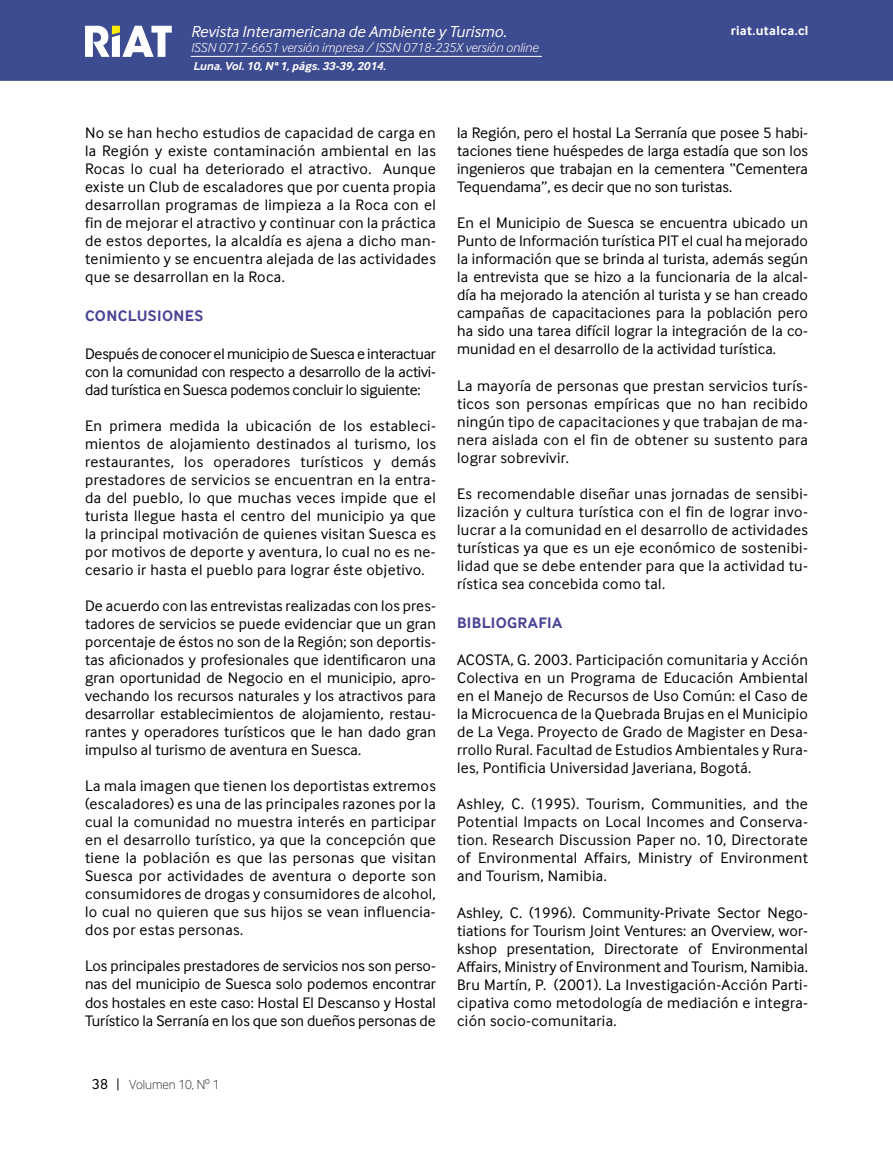
<style>
.page{position:relative;width:893px;height:1149px;background:#fff}
.page>*{position:absolute;margin:0;border:0;box-sizing:border-box;transform-origin:0 0}
.t1{font:italic 16.5px "Inter Face";color:#fff}
.t2{font:15.75px/18px "Inter Face";letter-spacing:.02em;color:#000;text-align:justify}
.t3{font:700 15.75px "Inter Face";letter-spacing:.025em;color:#484495}
.t4{font:15px "Inter Face";color:#000}
.t5{font:italic 300 13.5px "Inter Face";color:#fff}
.t6{font:700 13.5px "Inter Face";letter-spacing:.025em;color:#fff}
.t7{font:100 13.5px "Inter Face";color:#000}
.t8{font:italic 700 12px "Inter Face";color:#fff}
</style>
<div class="page">
<div style="left:0;top:0;width:893px;height:81px;background:#3d4b90"></div>
<svg style="left:85px;top:26px;width:87px;height:31px"></svg>
<hr style="left:191px;top:56px;width:351px;height:1px;background:#fff">
<p class="t1" style="left:191px;top:22px;width:317px">Revista Interamericana de Ambiente y Turismo.</p>
<p class="t5" style="left:191px;top:39px;width:349px">ISSN 0717-6651 versión impresa / ISSN 0718-235X versión online</p>
<p class="t8" style="left:193px;top:59px;width:194px">Luna. Vol. 10, N° 1, págs. 33-39, 2014.</p>
<p class="t6" style="left:731px;top:22px;width:79px">riat.utalca.cl</p>
<p class="t2" style="left:85px;top:124px;width:352px">No se han hecho estudios de capacidad de carga en la Región y existe contaminación ambiental en las Rocas lo cual ha deteriorado el atractivo. Aunque existe un Club de escaladores que por cuenta propia desarrollan programas de limpieza a la Roca con el fin de mejorar el atractivo y continuar con la práctica de estos deportes, la alcaldía es ajena a dicho man&shy;tenimiento y se encuentra alejada de las actividades que se desarrollan en la Roca.</p>
<p class="t3" style="left:85px;top:307px;width:120px">CONCLUSIONES</p>
<p class="t2" style="left:85px;top:344px;width:352px">Después de conocer el municipio de Suesca e interactuar con la comunidad con respecto a desarrollo de la activi&shy;dad turística en Suesca podemos concluir lo siguiente:</p>
<p class="t2" style="left:85px;top:416px;width:352px">En primera medida la ubicación de los estableci&shy;mientos de alojamiento destinados al turismo, los restaurantes, los operadores turísticos y demás prestadores de servicios se encuentran en la entra&shy;da del pueblo, lo que muchas veces impide que el turista llegue hasta el centro del municipio ya que la principal motivación de quienes visitan Suesca es por motivos de deporte y aventura, lo cual no es ne&shy;cesario ir hasta el pueblo para lograr éste objetivo.</p>
<p class="t2" style="left:85px;top:596px;width:352px">De acuerdo con las entrevistas realizadas con los pres&shy;tadores de servicios se puede evidenciar que un gran porcentaje de éstos no son de la Región; son deportis&shy;tas aficionados y profesionales que identificaron una gran oportunidad de Negocio en el municipio, apro&shy;vechando los recursos naturales y los atractivos para desarrollar establecimientos de alojamiento, restau&shy;rantes y operadores turísticos que le han dado gran impulso al turismo de aventura en Suesca.</p>
<p class="t2" style="left:85px;top:776px;width:352px">La mala imagen que tienen los deportistas extremos (escaladores) es una de las principales razones por la cual la comunidad no muestra interés en participar en el desarrollo turístico, ya que la concepción que tiene la población es que las personas que visitan Suesca por actividades de aventura o deporte son consumidores de drogas y consumidores de alcohol, lo cual no quieren que sus hijos se vean influencia&shy;dos por estas personas.</p>
<p class="t2" style="left:85px;top:956px;width:352px">Los principales prestadores de servicios nos son perso&shy;nas del municipio de Suesca solo podemos encontrar dos hostales en este caso: Hostal El Descanso y Hostal Turístico la Serranía en los que son dueños personas de</p>
<p class="t4" style="left:92px;top:1075px;width:18px">38</p>
<p class="t7" style="left:129px;top:1076px;width:92px">Volumen 10, Nº 1</p>
<p class="t2" style="left:457px;top:124px;width:352px">la Región, pero el hostal La Serranía que posee 5 habi&shy;taciones tiene huéspedes de larga estadía que son los ingenieros que trabajan en la cementera “Cementera Tequendama”, es decir que no son turistas.</p>
<p class="t2" style="left:457px;top:214px;width:352px">En el Municipio de Suesca se encuentra ubicado un Punto de Información turística PIT el cual ha mejorado la información que se brinda al turista, además según la entrevista que se hizo a la funcionaria de la alcal&shy;día ha mejorado la atención al turista y se han creado campañas de capacitaciones para la población pero ha sido una tarea difícil lograr la integración de la co&shy;munidad en el desarrollo de la actividad turística.</p>
<p class="t2" style="left:457px;top:376px;width:352px">La mayoría de personas que prestan servicios turís&shy;ticos son personas empíricas que no han recibido ningún tipo de capacitaciones y que trabajan de ma&shy;nera aislada con el fin de obtener su sustento para lograr sobrevivir.</p>
<p class="t2" style="left:457px;top:484px;width:352px">Es recomendable diseñar unas jornadas de sensibi&shy;lización y cultura turística con el fin de lograr invo&shy;lucrar a la comunidad en el desarrollo de actividades turísticas ya que es un eje económico de sostenibi&shy;lidad que se debe entender para que la actividad tu&shy;rística sea concebida como tal.</p>
<p class="t3" style="left:457px;top:613px;width:107px">BIBLIOGRAFIA</p>
<p class="t2" style="left:457px;top:650px;width:352px">ACOSTA, G. 2003. Participación comunitaria y Acción Colectiva en un Programa de Educación Ambiental en el Manejo de Recursos de Uso Común: el Caso de la Microcuenca de la Quebrada Brujas en el Municipio de La Vega. Proyecto de Grado de Magister en Desa&shy;rrollo Rural. Facultad de Estudios Ambientales y Rura&shy;les, Pontificia Universidad Javeriana, Bogotá.</p>
<p class="t2" style="left:457px;top:794px;width:352px">Ashley, C. (1995). Tourism, Communities, and the Potential Impacts on Local Incomes and Conserva&shy;tion. Research Discussion Paper no. 10, Directorate of Environmental Affairs, Ministry of Environment and Tourism, Namibia.</p>
<p class="t2" style="left:457px;top:902px;width:352px">Ashley, C. (1996). Community-Private Sector Nego&shy;tiations for Tourism Joint Ventures: an Overview, wor&shy;kshop presentation, Directorate of Environmental Affairs, Ministry of Environment and Tourism, Namibia.<br>Bru Martín, P. (2001). La Investigación-Acción Parti&shy;cipativa como metodología de mediación e integra&shy;ción socio-comunitaria.</p>
</div>
